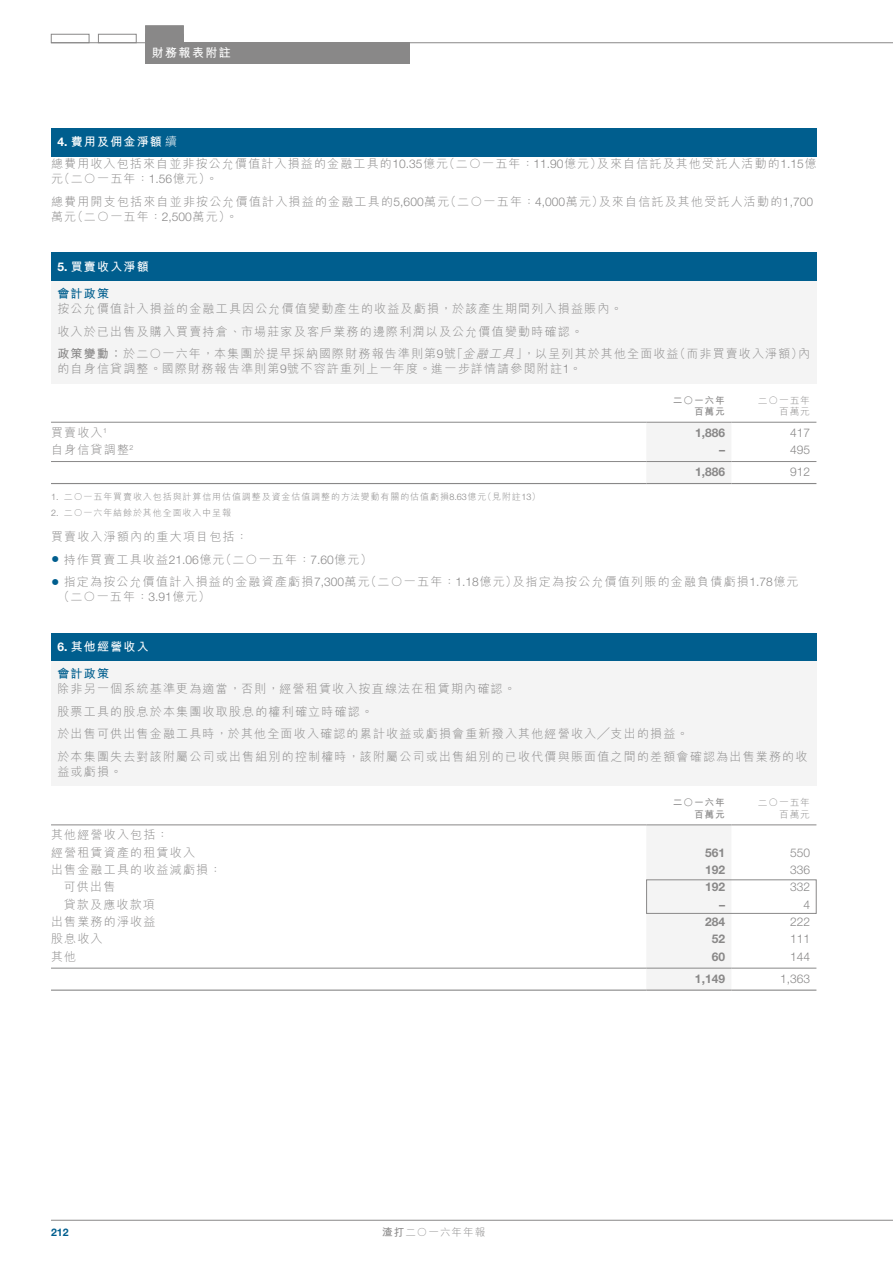
<style>
.page{position:relative;width:893px;height:1263px;background:#fff}
.page>*{position:absolute;margin:0;border:0;box-sizing:border-box;transform-origin:0 0}
.t1{font:300 12px/22.5px "M Hei HK";letter-spacing:.1em;color:#898888}
.t2{font:700 12px "Helvetica Neue";color:#898888}
.t3{font:300 12px "Helvetica Neue";color:#898888}
.t4{font:700 12px "M Hei HK";letter-spacing:.1em;color:#fff}
.t5{font:700 12px "M Hei HK";letter-spacing:.1em;color:#005e8e}
.t6{font:300 10.5px "M Hei HK";letter-spacing:.1em;color:#898888}
.t7{font:700 10.5px "Helvetica Neue";color:#005e8e}
.t8{font:700 9.75px/11.2px "M Hei HK";letter-spacing:.09em;color:#898888;text-align:right}
.t9{font:300 9.75px/11.2px "M Hei HK";letter-spacing:.09em;color:#898888;text-align:right}
.t10{font:300 9px "M Hei HK";letter-spacing:.1em;color:#898888}
.s1{font-family:"Helvetica Neue";font-weight:700;color:#fff}
.s2{font-weight:700;color:#fff}
.s3{color:#fff}
.s4{font-family:"Helvetica Neue"}
.s5{font-weight:700}
.s6{font-style:italic}
.s7{font-family:"Helvetica Neue";font-weight:700;font-size:16.8px;color:#005e8e}
.s8{font-family:"M Hei HKS"}
</style>
<div class="page">
<div style="left:51px;top:128px;width:765px;height:28px;background:#005e8e"></div>
<div style="left:51px;top:252px;width:765px;height:29px;background:#005e8e"></div>
<div style="left:51px;top:281px;width:765px;height:102px;background:#f4f4f4"></div>
<div style="left:646px;top:423px;width:85px;height:60px;background:#f4f4f4"></div>
<hr style="left:51px;top:422px;width:595px;height:1px;background:#898888">
<hr style="left:646px;top:422px;width:85px;height:1px;background:#898888">
<hr style="left:731px;top:422px;width:85px;height:1px;background:#898888">
<hr style="left:51px;top:461px;width:595px;height:1px;background:#898888">
<hr style="left:646px;top:461px;width:85px;height:1px;background:#898888">
<hr style="left:731px;top:461px;width:85px;height:1px;background:#898888">
<hr style="left:51px;top:483px;width:595px;height:1px;background:#898888">
<hr style="left:646px;top:483px;width:85px;height:1px;background:#898888">
<hr style="left:731px;top:483px;width:85px;height:1px;background:#898888">
<div style="left:51px;top:633px;width:765px;height:28px;background:#005e8e"></div>
<div style="left:51px;top:661px;width:765px;height:125px;background:#f4f4f4"></div>
<div style="left:646px;top:826px;width:85px;height:163px;background:#f4f4f4"></div>
<hr style="left:51px;top:825px;width:595px;height:1px;background:#898888">
<hr style="left:646px;top:825px;width:85px;height:1px;background:#898888">
<hr style="left:731px;top:825px;width:85px;height:1px;background:#898888">
<hr style="left:51px;top:968px;width:595px;height:1px;background:#898888">
<hr style="left:646px;top:968px;width:85px;height:1px;background:#898888">
<hr style="left:731px;top:968px;width:85px;height:1px;background:#898888">
<hr style="left:51px;top:989px;width:595px;height:2px;background:#898888">
<hr style="left:646px;top:989px;width:85px;height:2px;background:#898888">
<hr style="left:731px;top:989px;width:85px;height:2px;background:#898888">
<div style="left:646px;top:879px;width:170px;height:35px;border:1px solid #898888"></div>
<div style="left:51px;top:34px;width:38px;height:9px;border:1px solid #898888"></div>
<div style="left:98px;top:34px;width:38px;height:9px;border:1px solid #898888"></div>
<hr style="left:51px;top:42px;width:842px;height:1px;background:#898888">
<hr style="left:51px;top:1220px;width:842px;height:1px;background:#898888">
<div style="left:145px;top:43px;width:265px;height:21px;background:#898888"></div>
<div style="left:145px;top:26px;width:39px;height:17px;background:#898888"></div>
<p class="t4" style="left:152px;top:44px;width:81px">財務報表附註</p>
<p class="t1" style="left:51px;top:130px;width:767px;text-indent:6px"><span class="s1">4.</span> <span class="s2">費用及佣金淨額</span><span class="s3">續<br></span>總費用收入包括來自並非按公允價值計入損益的金融工具的<span class="s4">10.35</span>億元（二〇一五年：<span class="s4">11.90</span>億元）及來自信託及其他受託人活動的<span class="s4">1.15</span>億</p>
<p class="t1" style="left:51px;top:167px;width:763px">元（二〇一五年：<span class="s4">1.56</span>億元）。<br>總費用開支包括來自並非按公允價值計入損益的金融工具的<span class="s4">5,600</span>萬元（二〇一五年：<span class="s4">4,000</span>萬元）及來自信託及其他受託人活動的<span class="s4">1,700</span></p>
<p class="t1" style="left:51px;top:205px;width:188px">萬元（二〇一五年：<span class="s4">2,500</span>萬元）。</p>
<p class="t4" style="left:57px;top:258px;width:93px"><span class="s4">5.</span> 買賣收入淨額</p>
<p class="t5" style="left:57px;top:285px;width:53px">會計政策</p>
<p class="t1" style="left:57px;top:297px;width:754px">按公允價值計入損益的金融工具因公允價值變動產生的收益及虧損，於該產生期間列入損益賬內。<br>收入於已出售及購入買賣持倉、市場莊家及客戶業務的邊際利潤以及公允價值變動時確認。<br><span class="s5">政策變動：</span>於二〇一六年，本集團於提早採納國際財務報告準則第<span class="s4">9</span>號「<span class="s6">金融工具</span>」，以呈列其於其他全面收益（而非買賣收入淨額）內</p>
<p class="t1" style="left:57px;top:357px;width:525px">的自身信貸調整。國際財務報告準則第<span class="s4">9</span>號不容許重列上一年度。進一步詳情請參閱附註<span class="s4">1</span>。</p>
<p class="t8" style="left:673px;top:394px;width:54px">二〇一六年百萬元</p>
<p class="t9" style="left:758px;top:394px;width:54px">二〇一五年百萬元</p>
<p class="t1" style="left:51px;top:421px;width:58px">買賣收入<sup>1</sup></p>
<p class="t2" style="left:695px;top:425px;width:32px">1,886</p>
<p class="t3" style="left:790px;top:425px;width:22px">417</p>
<p class="t1" style="left:51px;top:438px;width:84px">自身信貸調整<sup>2</sup></p>
<p class="t2" style="left:719px;top:442px;width:7px">–</p>
<p class="t3" style="left:790px;top:442px;width:22px">495</p>
<p class="t2" style="left:695px;top:464px;width:32px">1,886</p>
<p class="t3" style="left:790px;top:464px;width:22px">912</p>
<p class="t10" style="left:51px;top:490px;width:491px"><span class="s4">1.</span> 二〇一五年買賣收入包括與計算信用估值調整及資金估值調整的方法變動有關的估值虧損<span class="s4">8.63</span>億元（見附註<span class="s4">13</span>）</p>
<p class="t10" style="left:51px;top:506px;width:182px"><span class="s4">2.</span> 二〇一六年結餘於其他全面收入中呈報</p>
<p class="t1" style="left:51px;top:525px;width:198px">買賣收入淨額內的重大項目包括：</p>
<p class="t1" style="left:51px;top:547px;width:323px"><span class="s7">•</span> 持作買賣工具收益<span class="s4">21.06</span>億元（二〇一五年：<span class="s4">7.60</span>億元）</p>
<p class="t1" style="left:58px;top:574px;width:742px;line-height:15px;text-indent:-7px"><span class="s7">•</span> 指定為按公允價值計入損益的金融資產虧損<span class="s4">7,300</span>萬元（二〇一五年：<span class="s4">1.18</span>億元）及指定為按公允價值列賬的金融負債虧損<span class="s4">1.78</span>億元（二〇一五年：<span class="s4">3.91</span>億元）</p>
<p class="t4" style="left:57px;top:638px;width:93px"><span class="s4">6.</span> 其他經營收入</p>
<p class="t5" style="left:57px;top:665px;width:53px">會計政策</p>
<p class="t1" style="left:57px;top:677px;width:751px">除非另一個系統基準更為適當，否則，經營租賃收入按直線法在租賃期內確認。<br><span class="s8">股</span>票工具的<span class="s8">股</span>息於本集團收取<span class="s8">股</span>息的權利確立時確認。<br>於出售可供出售金融工具時，於其他全面收入確認的累計收益或虧損會重新撥入其他經營收入╱支出的損益。<br>於本集團失去對該附屬公司或出售組別的控制權時，該附屬公司或出售組別的已收代價與賬面值之間的差額會確認為出售業務的收</p>
<p class="t1" style="left:57px;top:760px;width:66px">益或虧損。</p>
<p class="t8" style="left:673px;top:796px;width:54px">二〇一六年百萬元</p>
<p class="t9" style="left:758px;top:797px;width:54px">二〇一五年百萬元</p>
<p class="t1" style="left:51px;top:826px;width:146px;line-height:17.2px">其他經營收入包括：<br>經營租賃資產的租賃收入</p>
<p class="t2" style="left:705px;top:845px;width:22px">561</p>
<p class="t3" style="left:790px;top:845px;width:22px">550</p>
<p class="t1" style="left:51px;top:858px;width:172px">出售金融工具的收益減虧損：</p>
<p class="t2" style="left:705px;top:862px;width:22px">192</p>
<p class="t3" style="left:790px;top:862px;width:22px">336</p>
<p class="t1" style="left:64px;top:875px;width:53px">可供出售</p>
<p class="t2" style="left:705px;top:880px;width:22px">192</p>
<p class="t3" style="left:790px;top:880px;width:22px">332</p>
<p class="t1" style="left:64px;top:892px;width:93px">貸款及應收款項</p>
<p class="t2" style="left:719px;top:897px;width:7px">–</p>
<p class="t3" style="left:803px;top:897px;width:8px">4</p>
<p class="t1" style="left:51px;top:910px;width:106px">出售業務的淨收益</p>
<p class="t2" style="left:705px;top:914px;width:22px">284</p>
<p class="t3" style="left:790px;top:914px;width:22px">222</p>
<p class="t1" style="left:51px;top:927px;width:53px"><span class="s8">股</span>息收入</p>
<p class="t2" style="left:712px;top:931px;width:15px">52</p>
<p class="t3" style="left:790px;top:932px;width:22px">111</p>
<p class="t1" style="left:51px;top:944px;width:27px">其他</p>
<p class="t2" style="left:712px;top:949px;width:15px">60</p>
<p class="t3" style="left:790px;top:949px;width:22px">144</p>
<p class="t2" style="left:695px;top:971px;width:32px">1,149</p>
<p class="t3" style="left:780px;top:971px;width:32px">1,363</p>
<p class="t7" style="left:51px;top:1226px;width:19px">212</p>
<p class="t6" style="left:382px;top:1225px;width:104px"><span class="s5">渣打</span>二○一六年年報</p>
</div>
